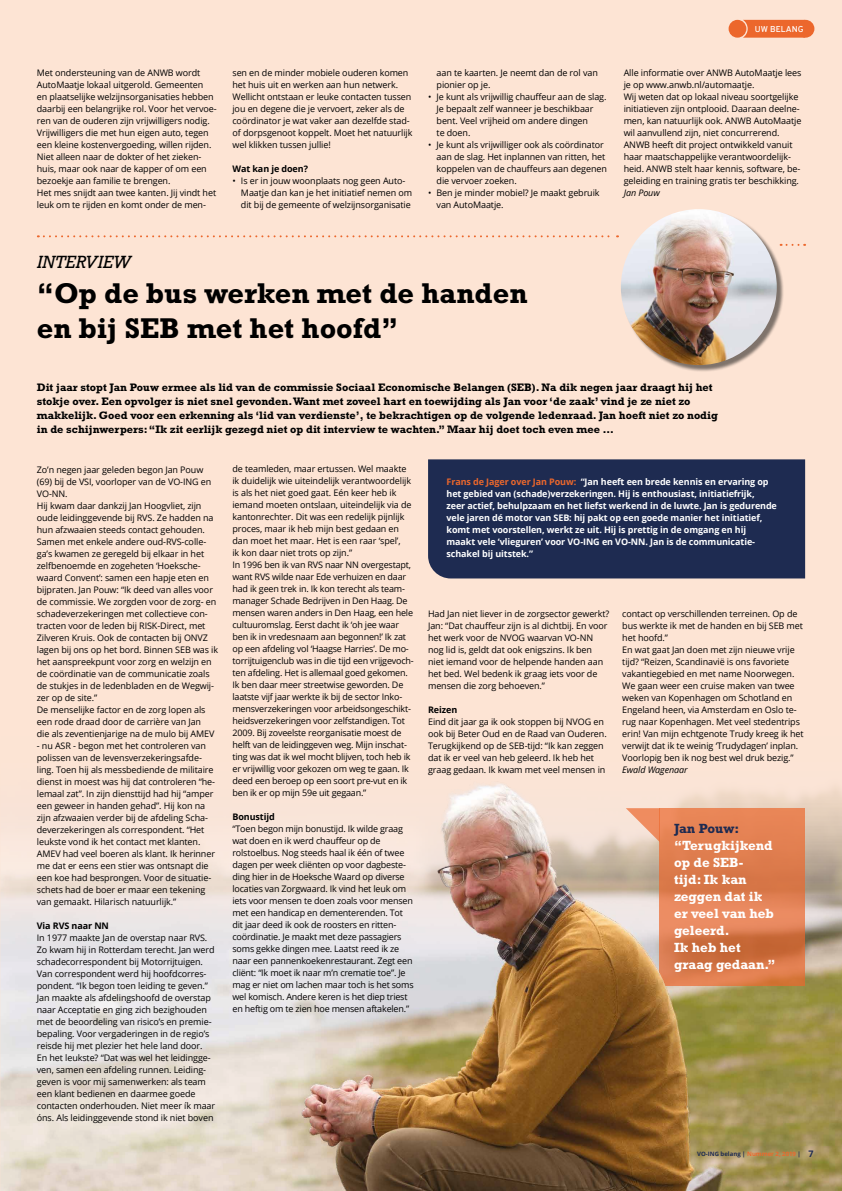
<style>
.page{position:relative;width:842px;height:1191px;background:#fde4d4}
.page>*{position:absolute;margin:0;border:0;box-sizing:border-box;transform-origin:0 0}
.t1{font:700 29px/35px "Rockwell";color:#000}
.t2{font:italic 18px "Rockwell";color:#000}
.t3{font:700 13.5px/17px "Rockwell";color:#fff}
.t4{font:700 13.5px "Rockwell";color:#1e2b51}
.t5{font:700 11px/14px "Rockwell";color:#000}
.t6{font:9px/12px "Open Sans";letter-spacing:-.01em;color:#000}
.t7{font:700 9px/12px "Open Sans";letter-spacing:-.01em;color:#fff}
.t8{font:700 9px "Open Sans";letter-spacing:-.01em;color:#000}
.t9{font:italic 9px "Open Sans";letter-spacing:-.01em;color:#000}
.t10{font:8.5px "Overpass";letter-spacing:.005em;color:#fff}
.t11{font:700 6px "Open Sans";color:#1e2b51}
.s1{color:#ec672c}
.s2{font-size:9px}
</style>
<div class="page">
<img style="left:0;top:783px;width:842px;height:408px">
<div style="left:797px;top:20px;width:17px;height:18px;background:#ec672c;border-radius:50%"></div>
<svg style="left:743px;top:20px;width:62px;height:18px"></svg>
<div style="left:729px;top:20px;width:17px;height:18px;background:#ec672c;border-radius:50%"></div>
<svg style="left:785px;top:244px;width:20px;height:2px"></svg>
<div style="left:622px;top:210px;width:162px;height:162px;background:#000;opacity:.5"></div>
<img style="left:621px;top:209px;width:156px;height:156px;border-radius:78px">
<svg style="left:38px;top:235px;width:580px;height:2px"></svg>
<div style="left:428px;top:459px;width:377px;height:119px;background:#1e2b51"></div>
<svg style="left:660px;top:808px;width:145px;height:177px;background:#de7d4f"></svg>
<svg style="left:626px;top:808px;width:34px;height:34px"></svg>
<p class="t6" style="left:37px;top:67px;width:181px">Met ondersteuning van de ANWB wordt AutoMaatje lokaal uitgerold. Gemeenten<br>en plaatselijke welzijnsorganisaties hebben daarbij een belangrijke rol. Voor het vervoe&shy;ren van de ouderen zijn vrijwilligers nodig.<br>Vrijwilligers die met hun eigen auto, tegen een kleine kostenvergoeding, willen rijden.<br>Niet alleen naar de dokter of het zieken&shy;huis, maar ook naar de kapper of om een bezoekje aan familie te brengen.<br>Het mes snijdt aan twee kanten. Jij vindt het leuk om te rijden en komt onder de men-</p>
<p class="t6" style="left:232px;top:67px;width:182px">sen en de minder mobiele ouderen komen het huis uit en werken aan hun netwerk.<br>Wellicht ontstaan er leuke contacten tussen jou en degene die je vervoert, zeker als de coördinator je wat vaker aan dezelfde stad&shy;of dorpsgenoot koppelt. Moet het natuurlijk wel klikken tussen jullie!</p>
<p class="t8" style="left:232px;top:163px;width:77px">Wat kan je doen?</p>
<p class="t6" style="left:241px;top:175px;width:173px;text-indent:-9px">• Is er in jouw woonplaats nog geen Auto-<br>Maatje dan kan je het initiatief nemen om dit bij de gemeente of welzijnsorganisatie</p>
<p class="t6" style="left:437px;top:67px;width:163px">aan te kaarten. Je neemt dan de rol van pionier op je.</p>
<p class="t6" style="left:437px;top:91px;width:171px;text-indent:-9px">• Je kunt als vrijwillig chauffeur aan de slag.<br>Je bepaalt zelf wanneer je beschikbaar bent. Veel vrijheid om andere dingen<br>te doen.</p>
<p class="t6" style="left:437px;top:139px;width:172px;text-indent:-9px">• Je kunt als vrijwilliger ook als coördinator aan de slag. Het inplannen van ritten, het koppelen van de chauffeurs aan degenen die vervoer zoeken.</p>
<p class="t6" style="left:437px;top:187px;width:165px;text-indent:-9px">• Ben je minder mobiel? Je maakt gebruik van AutoMaatje.</p>
<p class="t10" style="left:755px;top:24px;width:50px">UW BELANG</p>
<p class="t6" style="left:624px;top:67px;width:179px">Alle informatie over ANWB AutoMaatje lees je op www.anwb.nl/automaatje.<br>Wij weten dat op lokaal niveau soortgelijke initiatieven zijn ontplooid. Daaraan deelne&shy;men, kan natuurlijk ook. ANWB AutoMaatje wil aanvullend zijn, niet concurrerend.<br>ANWB heeft dit project ontwikkeld vanuit haar maatschappelijke verantwoordelijk&shy;heid. ANWB stelt haar kennis, software, be&shy;geleiding en training gratis ter beschikking.</p>
<p class="t9" style="left:624px;top:187px;width:38px">Jan Pouw</p>
<h2 class="t2" style="left:37px;top:251px;width:95px">INTERVIEW</h2>
<h1 class="t1" style="left:37px;top:275px;width:492px">“Op de bus werken met de handen en bij SEB met het hoofd”</h1>
<p class="t5" style="left:37px;top:380px;width:683px">Dit jaar stopt Jan Pouw ermee als lid van de commissie Sociaal Economische Belangen (SEB). Na dik negen jaar draagt hij het stokje over. Een opvolger is niet snel gevonden. Want met zoveel hart en toewijding als Jan voor ‘de zaak’ vind je ze niet zo makkelijk. Goed voor een erkenning als ‘lid van verdienste’, te bekrachtigen op de volgende ledenraad. Jan hoeft niet zo nodig in de schijnwerpers: “Ik zit eerlijk gezegd niet op dit interview te wachten.” Maar hij doet toch even mee …</p>
<p class="t6" style="left:37px;top:463px;width:183px">Zo’n negen jaar geleden begon Jan Pouw (69) bij de VSI, voorloper van de VO-ING en VO-NN.<br>Hij kwam daar dankzij Jan Hoogvliet, zijn oude leidinggevende bij RVS. Ze hadden na hun afzwaaien steeds contact gehouden.<br>Samen met enkele andere oud-RVS-colle&shy;ga’s kwamen ze geregeld bij elkaar in het zelfbenoemde en zogeheten ‘Hoeksche&shy;waard Convent’: samen een hapje eten en bijpraten. Jan Pouw: “Ik deed van alles voor de commissie. We zorgden voor de zorg- en schadeverzekeringen met collectieve con&shy;tracten voor de leden bij RISK-Direct, met Zilveren Kruis. Ook de contacten bij ONVZ lagen bij ons op het bord. Binnen SEB was ik het aanspreekpunt voor zorg en welzijn en de coördinatie van de communicatie zoals de stukjes in de ledenbladen en de Wegwij&shy;zer op de site.”<br>De menselijke factor en de zorg lopen als een rode draad door de carrière van Jan<br>die als zeventienjarige na de mulo bij AMEV</p>
<p class="t6" style="left:37px;top:739px;width:180px">- nu ASR - begon met het controleren van polissen van de levensverzekeringsafde&shy;ling. Toen hij als messbediende de militaire dienst in moest was hij dat controleren “he&shy;lemaal zat”. In zijn diensttijd had hij “amper een geweer in handen gehad”. Hij kon na zijn afzwaaien verder bij de afdeling Scha&shy;deverzekeringen als correspondent. “Het leukste vond ik het contact met klanten.<br>AMEV had veel boeren als klant. Ik herinner me dat er eens een stier was ontsnapt die een koe had besprongen. Voor de situatie&shy;schets had de boer er maar een tekening van gemaakt. Hilarisch natuurlijk.”</p>
<p class="t8" style="left:37px;top:919px;width:74px">Via RVS naar NN</p>
<p class="t6" style="left:37px;top:931px;width:180px">In 1977 maakte Jan de overstap naar RVS.<br>Zo kwam hij in Rotterdam terecht. Jan werd schadecorrespondent bij Motorrijtuigen.<br>Van correspondent werd hij hoofdcorres&shy;pondent. “Ik begon toen leiding te geven.” Jan maakte als afdelingshoofd de overstap naar Acceptatie en ging zich bezighouden met de beoordeling van risico’s en premie&shy;bepaling. Voor vergaderingen in de regio’s reisde hij met plezier het hele land door.<br>En het leukste? “Dat was wel het leidingge&shy;ven, samen een afdeling runnen. Leiding&shy;geven is voor mij samenwerken: als team een klant bedienen en daarmee goede contacten onderhouden. Niet meer ík maar óns. Als leidinggevende stond ik niet boven</p>
<p class="t6" style="left:232px;top:463px;width:183px">de teamleden, maar ertussen. Wel maakte ik duidelijk wie uiteindelijk verantwoordelijk is als het niet goed gaat. Eén keer heb ik iemand moeten ontslaan, uiteindelijk via de kantonrechter. Dit was een redelijk pijnlijk proces, maar ik heb mijn best gedaan en dan moet het maar. Het is een raar ‘spel’,<br>ik kon daar niet trots op zijn.”<br>In 1996 ben ik van RVS naar NN overgestapt, want RVS wilde naar Ede verhuizen en daar had ik geen trek in. Ik kon terecht als team&shy;manager Schade Bedrijven in Den Haag. De mensen waren anders in Den Haag, een hele cultuuromslag. Eerst dacht ik ‘oh jee waar ben ik in vredesnaam aan begonnen!’ Ik zat op een afdeling vol ‘Haagse Harries’. De mo&shy;torrijtuigenclub was in die tijd een vrijgevoch&shy;ten afdeling. Het is allemaal goed gekomen.<br>Ik ben daar meer streetwise geworden. De laatste vijf jaar werkte ik bij de sector Inko&shy;mensverzekeringen voor arbeidsongeschikt&shy;heidsverzekeringen voor zelfstandigen. Tot 2009. Bij zoveelste reorganisatie moest de helft van de leidinggeven weg. Mijn inschat&shy;ting was dat ik wel mocht blijven, toch heb ik er vrijwillig voor gekozen om weg te gaan. Ik deed een beroep op een soort pre-vut en ik ben ik er op mijn 59e uit gegaan.”</p>
<p class="t8" style="left:232px;top:810px;width:44px">Bonustijd</p>
<p class="t6" style="left:232px;top:823px;width:183px">“Toen begon mijn bonustijd. Ik wilde graag wat doen en ik werd chauffeur op de rolstoelbus. Nog steeds haal ik één of twee dagen per week cliënten op voor dagbeste&shy;ding hier in de Hoeksche Waard op diverse locaties van Zorgwaard. Ik vind het leuk om iets voor mensen te doen zoals voor mensen met een handicap en dementerenden. Tot dit jaar deed ik ook de roosters en ritten&shy;coördinatie. Je maakt met deze passagiers soms gekke dingen mee. Laatst reed ik ze naar een pannenkoekenrestaurant. Zegt een cliënt: “Ik moet ik naar m’n crematie toe”. Je mag er niet om lachen maar toch is het soms wel komisch. Andere keren is het diep triest en heftig om te zien hoe mensen aftakelen.”</p>
<h3 class="t4" style="left:674px;top:820px;width:67px">Jan Pouw:</h3>
<p class="t7" style="left:446px;top:475px;width:332px"><span class="s1">Frans de Jager over Jan Pouw:</span> “Jan heeft een brede kennis en ervaring op het gebied van (schade)verzekeringen. Hij is enthousiast, initiatiefrijk,<br>zeer actief, behulpzaam en het liefst werkend in de luwte. Jan is gedurende vele jaren dé motor van SEB: hij pakt op een goede manier het initiatief, komt met voorstellen, werkt ze uit. Hij is prettig in de omgang en hij maakt vele ‘vlieguren’ voor VO-ING en VO-NN. Jan is de communicatie&shy;schakel bij uitstek.”</p>
<p class="t6" style="left:622px;top:607px;width:183px">contact op verschillenden terreinen. Op de bus werkte ik met de handen en bij SEB met het hoofd.”<br>En wat gaat Jan doen met zijn nieuwe vrije tijd? “Reizen, Scandinavië is ons favoriete vakantiegebied en met name Noorwegen.<br>We gaan weer een cruise maken van twee weken van Kopenhagen om Schotland en Engeland heen, via Amsterdam en Oslo te&shy;rug naar Kopenhagen. Met veel stedentrips erin! Van mijn echtgenote Trudy kreeg ik het verwijt dat ik te weinig ‘Trudydagen’ inplan.<br>Voorlopig ben ik nog best wel druk bezig.”</p>
<p class="t9" style="left:622px;top:763px;width:67px">Ewald Wagenaar</p>
<p class="t6" style="left:428px;top:607px;width:183px">Had Jan niet liever in de zorgsector gewerkt?<br>Jan: “Dat chauffeur zijn is al dichtbij. En voor het werk voor de NVOG waarvan VO-NN nog lid is, geldt dat ook enigszins. Ik ben niet iemand voor de helpende handen aan het bed. Wel bedenk ik graag iets voor de mensen die zorg behoeven.”</p>
<p class="t8" style="left:428px;top:703px;width:31px">Reizen</p>
<p class="t6" style="left:428px;top:715px;width:180px">Eind dit jaar ga ik ook stoppen bij NVOG en ook bij Beter Oud en de Raad van Ouderen.<br>Terugkijkend op de SEB-tijd: “Ik kan zeggen dat ik er veel van heb geleerd. Ik heb het graag gedaan. Ik kwam met veel mensen in</p>
<h3 class="t3" style="left:674px;top:836px;width:103px">“Terugkijkend op de SEB-<br>tijd: Ik kan zeggen dat ik er veel van heb geleerd.<br>Ik heb het graag gedaan.”</h3>
<p class="t11" style="left:697px;top:1149px;width:118px">VO-ING belang | <span class="s1">Nummer 2, 2019</span> | <span class="s2">7</span></p>
</div>
